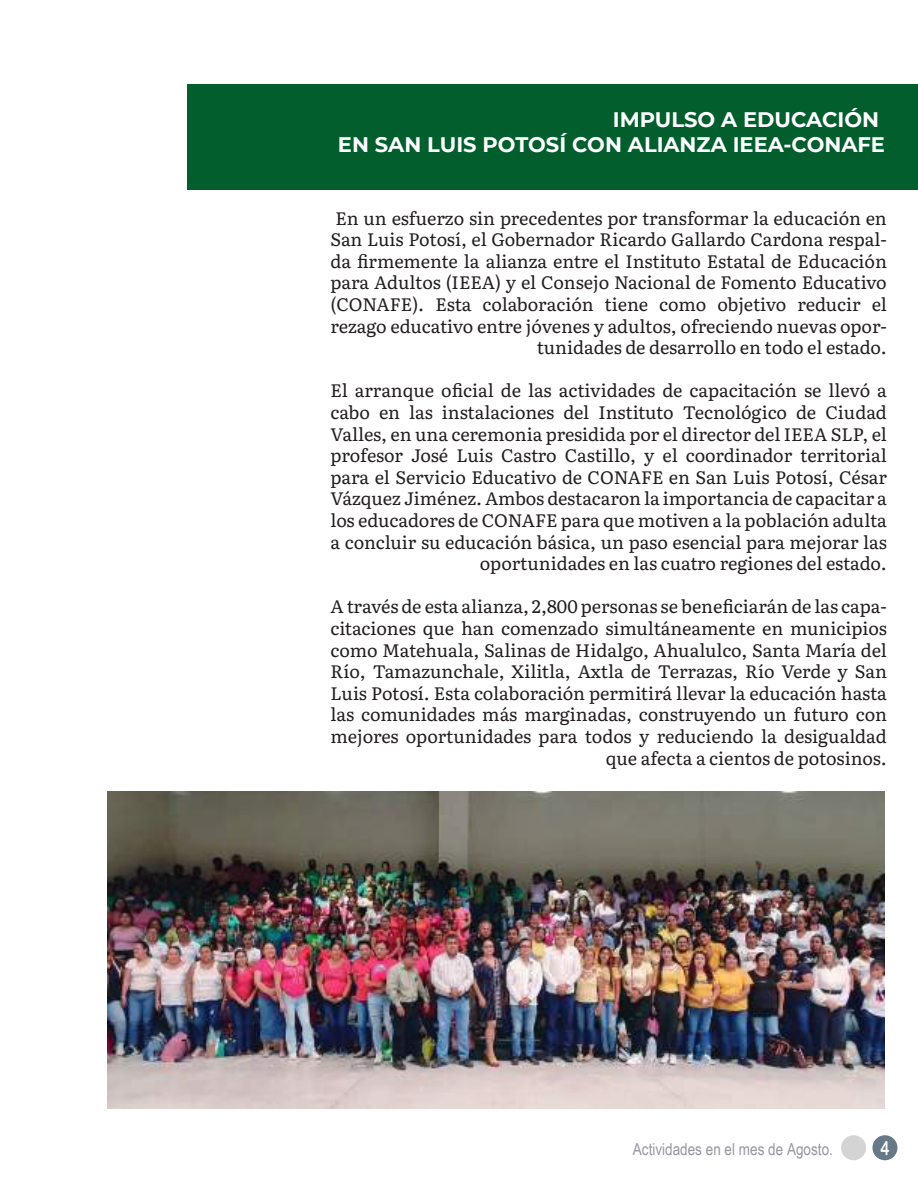
<style>
.page{position:relative;width:918px;height:1188px;background:#fff}
.page>*{position:absolute;margin:0;border:0;box-sizing:border-box;transform-origin:0 0}
.t1{font:700 21px/25.2px "Montserrat";color:#fff;text-align:right}
.t2{font:19.5px "Arial Rounded MT Bold";color:#fff;scale:.77 1}
.t3{font:18px/21.6px "Literata";letter-spacing:-.005em;color:#241f1f;text-align:right}
.t4{font:16.5px "Arial Narrow";color:#9697a0}
</style>
<div class="page">
<div style="left:188px;top:84px;width:730px;height:106px;background:#025f2d"></div>
<div style="left:872px;top:1135px;width:25px;height:25px;background:#677887;border-radius:50%"></div>
<div style="left:841px;top:1135px;width:25px;height:25px;background:#d5d4d5;border-radius:50%"></div>
<img style="left:108px;top:792px;width:777px;height:316px">
<p class="t1" style="left:338px;top:106px;width:549px">IMPULSO A EDUCACIÓN<br>EN SAN LUIS POTOSÍ CON ALIANZA IEEA-CONAFE</p>
<p class="t3" style="left:331px;top:206px;width:558px">En un esfuerzo sin precedentes por transformar la educación en San Luis Potosí, el Gobernador Ricardo Gallardo Cardona respal&shy;da firmemente la alianza entre el Instituto Estatal de Educación para Adultos (IEEA) y el Consejo Nacional de Fomento Educativo (CONAFE). Esta colaboración tiene como objetivo reducir el rezago educativo entre jóvenes y adultos, ofreciendo nuevas opor&shy;tunidades de desarrollo en todo el estado.</p>
<p class="t3" style="left:331px;top:379px;width:558px">El arranque oficial de las actividades de capacitación se llevó a cabo en las instalaciones del Instituto Tecnológico de Ciudad Valles, en una ceremonia presidida por el director del IEEA SLP, el profesor José Luis Castro Castillo, y el coordinador territorial para el Servicio Educativo de CONAFE en San Luis Potosí, César Vázquez Jiménez. Ambos destacaron la importancia de capacitar a los educadores de CONAFE para que motiven a la población adulta a concluir su educación básica, un paso esencial para mejorar las oportunidades en las cuatro regiones del estado.</p>
<p class="t3" style="left:331px;top:595px;width:558px">A través de esta alianza, 2,800 personas se beneficiarán de las capa&shy;citaciones que han comenzado simultáneamente en municipios como Matehuala, Salinas de Hidalgo, Ahualulco, Santa María del Río, Tamazunchale, Xilitla, Axtla de Terrazas, Río Verde y San Luis Potosí. Esta colaboración permitirá llevar la educación hasta las comunidades más marginadas, construyendo un futuro con mejores oportunidades para todos y reduciendo la desigualdad que afecta a cientos de potosinos.</p>
<p class="t4" style="left:633px;top:1137px;width:202px">Actividades en el mes de Agosto.</p>
<p class="t2" style="left:880px;top:1136px;width:13px">4</p>
</div>
